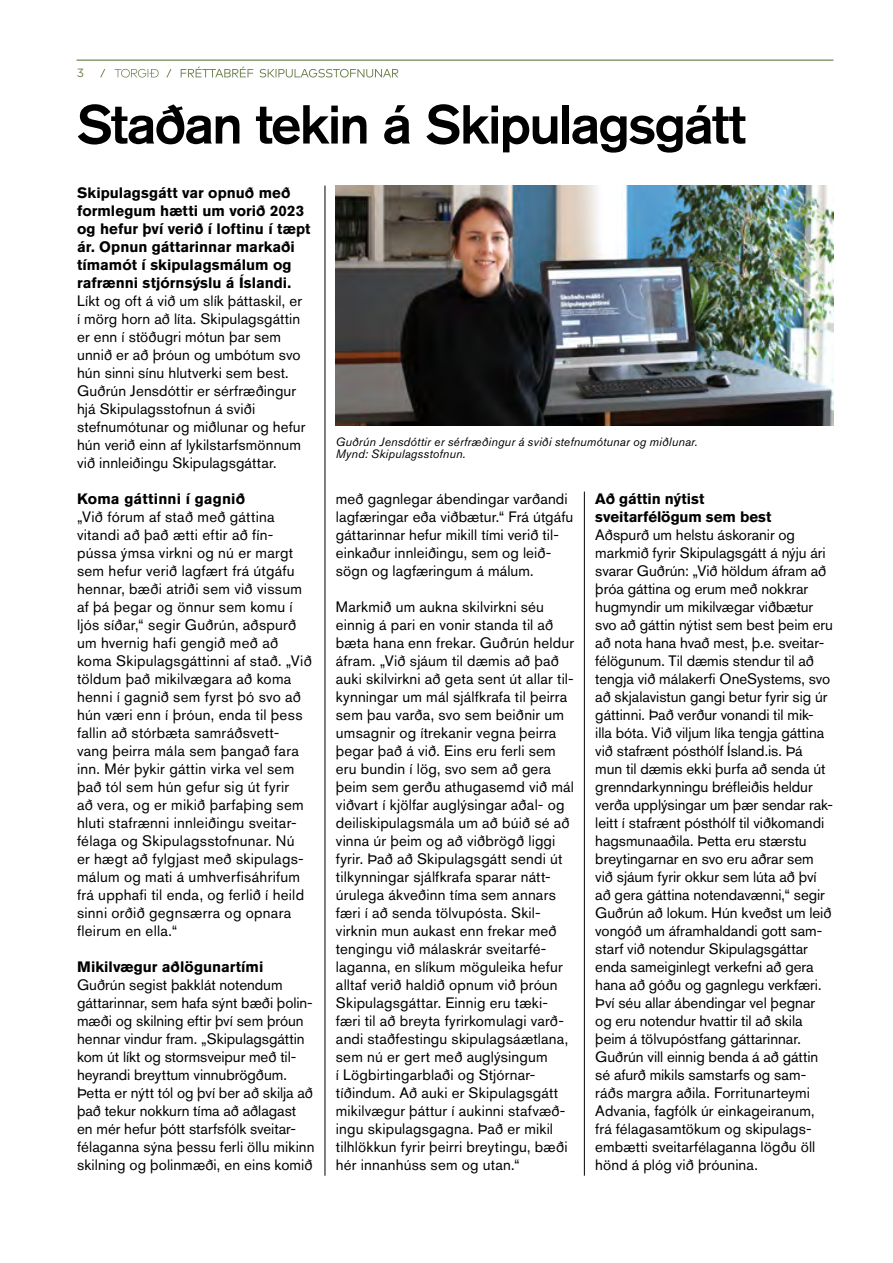
<style>
.page{position:relative;width:893px;height:1263px;background:#fff}
.page>*{position:absolute;margin:0;border:0;box-sizing:border-box;transform-origin:0 0}
.t1{font:500 54.3px "Akzidenz Grotesk BQ";letter-spacing:-.035em;color:#000}
.t2{font:15px/18px "Akzidenz Grotesk BQ";letter-spacing:.01em;color:#000}
.t3{font:700 15px/18px "Akzidenz Grotesk BQ";color:#000}
.t4{font:italic 12px/12.8px "Akzidenz Grotesk BQ";letter-spacing:.015em;color:#000}
.t5{font:12px "Gotham HTF";color:#6d804e}
</style>
<div class="page">
<svg style="left:166px;top:67px;width:232px;height:11px"></svg>
<svg style="left:100px;top:69px;width:5px;height:8px"></svg>
<svg style="left:115px;top:69px;width:44px;height:9px"></svg>
<hr style="left:77px;top:60px;width:756px;height:1px;background:#6d804e">
<hr style="left:325px;top:186px;width:1px;height:990px;background:#000">
<hr style="left:584px;top:492px;width:1px;height:684px;background:#000">
<img style="left:336px;top:186px;width:497px;height:240px">
<p class="t5" style="left:77px;top:66px;width:9px">3</p>
<h1 class="t1" style="left:77px;top:91px;width:671px">Staðan tekin á Skipulagsgátt</h1>
<p class="t3" style="left:77px;top:183px;width:235px">Skipulagsgátt var opnuð með formlegum hætti um vorið 2023 og hefur því verið í loftinu í tæpt ár. Opnun gáttarinnar markaði tímamót í skipulagsmálum og rafrænni stjórnsýslu á Íslandi.</p>
<p class="t2" style="left:77px;top:291px;width:230px">Líkt og oft á við um slík þáttaskil, er í mörg horn að líta. Skipulagsgáttin er enn í stöðugri mótun þar sem unnið er að þróun og umbótum svo hún sinni sínu hlutverki sem best.<br>Guðrún Jensdóttir er sérfræðingur hjá Skipulagsstofnun á sviði stefnumótunar og miðlunar og hefur hún verið einn af lykilstarfsmönnum við innleiðingu Skipulagsgáttar.</p>
<p class="t3" style="left:77px;top:489px;width:170px">Koma gáttinni í gagnið</p>
<p class="t2" style="left:77px;top:507px;width:236px">„Við fórum af stað með gáttina vitandi að það ætti eftir að fín&shy;pússa ýmsa virkni og nú er margt sem hefur verið lagfært frá útgáfu hennar, bæði atriði sem við vissum af þá þegar og önnur sem komu í ljós síðar,“ segir Guðrún, aðspurð um hvernig hafi gengið með að koma Skipulagsgáttinni af stað. „Við töldum það mikilvægara að koma henni í gagnið sem fyrst þó svo að hún væri enn í þróun, enda til þess fallin að stórbæta samráðsvett&shy;vang þeirra mála sem þangað fara inn. Mér þykir gáttin virka vel sem það tól sem hún gefur sig út fyrir<br>að vera, og er mikið þarfaþing sem hluti stafrænni innleiðingu sveitar&shy;félaga og Skipulagsstofnunar. Nú<br>er hægt að fylgjast með skipulags&shy;málum og mati á umhverfisáhrifum frá upphafi til enda, og ferlið í heild sinni orðið gegnsærra og opnara fleirum en ella.“</p>
<p class="t3" style="left:77px;top:957px;width:188px">Mikilvægur aðlögunartími</p>
<p class="t2" style="left:77px;top:975px;width:239px">Guðrún segist þakklát notendum gáttarinnar, sem hafa sýnt bæði þolin-- mæði og skilning eftir því sem þróun hennar vindur fram. „Skipulagsgáttin kom út líkt og stormsveipur með til&shy;heyrandi breyttum vinnubrögðum.<br>Þetta er nýtt tól og því ber að skilja að það tekur nokkurn tíma að aðlagast en mér hefur þótt starfsfólk sveitar&shy;félaganna sýna þessu ferli öllu mikinn skilning og þolinmæði, en eins komið</p>
<p class="t4" style="left:336px;top:435px;width:363px">Guðrún Jensdóttir er sérfræðingur á sviði stefnumótunar og miðlunar.<br>Mynd: Skipulagsstofnun.</p>
<p class="t3" style="left:595px;top:489px;width:178px">Að gáttin nýtist sveitarfélögum sem best</p>
<p class="t2" style="left:595px;top:525px;width:239px">Aðspurð um helstu áskoranir og markmið fyrir Skipulagsgátt á nýju ári svarar Guðrún: „Við höldum áfram að þróa gáttina og erum með nokkrar hugmyndir um mikilvægar viðbætur svo að gáttin nýtist sem best þeim eru að nota hana hvað mest, þ.e. sveitar&shy;félögunum. Til dæmis stendur til að tengja við málakerfi OneSystems, svo að skjalavistun gangi betur fyrir sig úr gáttinni. Það verður vonandi til mik&shy;illa bóta. Við viljum líka tengja gáttina við stafrænt pósthólf Ísland.is. Þá mun til dæmis ekki þurfa að senda út grenndarkynningu bréfleiðis heldur verða upplýsingar um þær sendar rak&shy;leitt í stafrænt pósthólf til viðkomandi hagsmunaaðila. Þetta eru stærstu breytingarnar en svo eru aðrar sem við sjáum fyrir okkur sem lúta að því að gera gáttina notendavænni,“ segir Guðrún að lokum. Hún kveðst um leið vongóð um áframhaldandi gott sam&shy;starf við notendur Skipulagsgáttar enda sameiginlegt verkefni að gera hana að góðu og gagnlegu verkfæri.<br>Því séu allar ábendingar vel þegnar og eru notendur hvattir til að skila þeim á tölvupóstfang gáttarinnar.<br>Guðrún vill einnig benda á að gáttin sé afurð mikils samstarfs og sam&shy;ráðs margra aðila. Forritunarteymi Advania, fagfólk úr einkageiranum, frá félagasamtökum og skipulags&shy;embætti sveitarfélaganna lögðu öll hönd á plóg við þróunina.</p>
<p class="t2" style="left:336px;top:489px;width:239px">með gagnlegar ábendingar varðandi lagfæringar eða viðbætur.“ Frá útgáfu gáttarinnar hefur mikill tími verið til&shy;einkaður innleiðingu, sem og leið&shy;sögn og lagfæringum á málum.</p>
<p class="t2" style="left:336px;top:597px;width:240px">Markmið um aukna skilvirkni séu einnig á pari en vonir standa til að bæta hana enn frekar. Guðrún heldur áfram. „Við sjáum til dæmis að það auki skilvirkni að geta sent út allar til&shy;kynningar um mál sjálfkrafa til þeirra sem þau varða, svo sem beiðnir um umsagnir og ítrekanir vegna þeirra þegar það á við. Eins eru ferli sem eru bundin í lög, svo sem að gera þeim sem gerðu athugasemd við mál viðvart í kjölfar auglýsingar aðal- og deiliskipulagsmála um að búið sé að vinna úr þeim og að viðbrögð liggi fyrir. Það að Skipulagsgátt sendi út tilkynningar sjálfkrafa sparar nátt&shy;úrulega ákveðinn tíma sem annars færi í að senda tölvupósta. Skil&shy;virknin mun aukast enn frekar með tengingu við málaskrár sveitarfé&shy;laganna, en slíkum möguleika hefur alltaf verið haldið opnum við þróun Skipulagsgáttar. Einnig eru tæki&shy;færi til að breyta fyrirkomulagi varð&shy;andi staðfestingu skipulagsáætlana, sem nú er gert með auglýsingum<br>í Lögbirtingarblaði og Stjórnar&shy;tíðindum. Að auki er Skipulagsgátt mikilvægur þáttur í aukinni stafvæð&shy;ingu skipulagsgagna. Það er mikil tilhlökkun fyrir þeirri breytingu, bæði hér innanhúss sem og utan.“</p>
</div>
